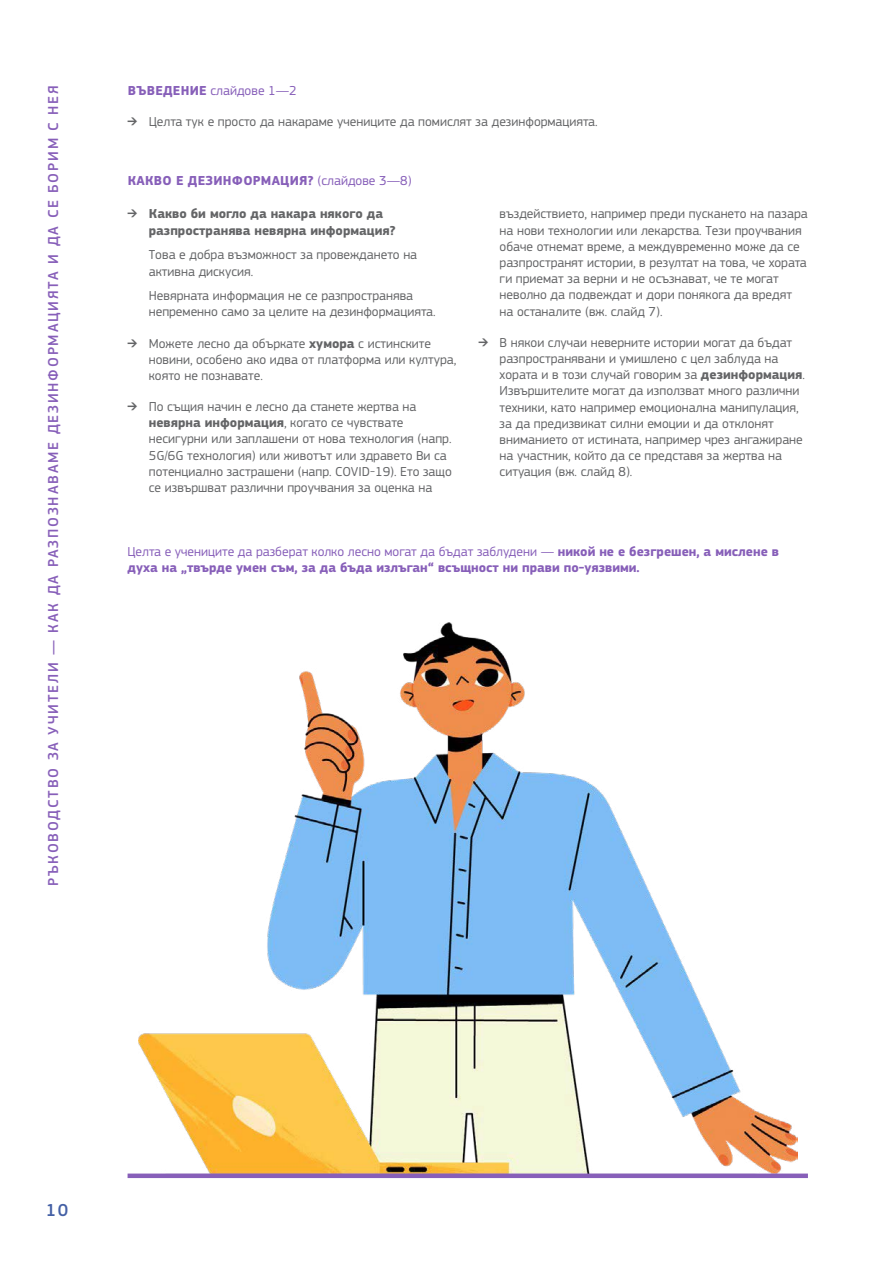
<style>
.page{position:relative;width:893px;height:1263px;background:#fff}
.page>*{position:absolute;margin:0;border:0;box-sizing:border-box;transform-origin:0 0}
.t1{font:500 18px "EC Square Sans Pro";color:#4460a5}
.t2{font:500 15px "EC Square Sans Pro";letter-spacing:.12em;color:#875fb9}
.t3{font:13.5px/16.2px "EC Square Sans Pro";color:#646567}
.Body_text_P{font:700 13.5px/16.2px "EC Square Sans Pro";color:#875fb9}
.t4{font:700 13.5px/16.2px "EC Square Sans Pro";color:#646567}
.Heading_2_H2{font:700 13.5px "EC Square Sans Pro";letter-spacing:.02em;color:#875fb9}
.Heading_2_H2-2{font:13.5px "EC Square Sans Pro";color:#875fb9}
.s1{font-weight:700}
.s2{font-weight:400}
</style>
<div class="page">
<img style="left:138px;top:622px;width:659px;height:551px">
<div style="left:128px;top:1173px;width:680px;height:5px;background:#875fb9"></div>
<p class="t2" style="left:44px;top:886px;width:802px;rotate:-90deg">РЪКОВОДСТВО ЗА УЧИТЕЛИ — КАК ДА РАЗПОЗНАВАМЕ ДЕЗИНФОРМАЦИЯТА И ДА СЕ БОРИМ С НЕЯ</p>
<h2 class="Heading_2_H2-2" style="left:128px;top:83px;width:171px"><span class="s1">ВЪВЕДЕНИЕ</span> слайдове 1—2</h2>
<p class="t3" style="left:128px;top:114px;width:472px">➔ Целта тук е просто да накараме учениците да помислят за дезинформацията.</p>
<h2 class="Heading_2_H2" style="left:128px;top:173px;width:285px">КАКВО Е ДЕЗИНФОРМАЦИЯ? <span class="s2">(слайдове 3—8)</span></h2>
<p class="t4" style="left:149px;top:206px;width:248px;text-indent:-21px"><span class="s2">➔</span> Какво би могло да накара някого да разпространява невярна информация?</p>
<p class="t3" style="left:149px;top:247px;width:270px">Това е добра възможност за провеждането на активна дискусия.</p>
<p class="t3" style="left:149px;top:288px;width:288px">Невярната информация не се разпространява непременно само за целите на дезинформацията.</p>
<p class="t3" style="left:149px;top:335px;width:309px;text-indent:-21px">➔ Можете лесно да объркате <span class="s1">хумора</span> с истинските новини, особено ако идва от платформа или култура, която не познавате.</p>
<p class="t3" style="left:149px;top:398px;width:305px;text-indent:-21px">➔ По същия начин е лесно да станете жертва на <span class="s1">невярна информация</span>, когато се чувствате несигурни или заплашени от нова технология (напр.<br>5G/6G технология) или животът или здравето Ви са потенциално застрашени (напр. COVID-19). Ето защо се извършват различни проучвания за оценка на</p>
<p class="t3" style="left:500px;top:206px;width:310px">въздействието, например преди пускането на пазара на нови технологии или лекарства. Тези проучвания обаче отнемат време, а междувременно може да се разпространят истории, в резултат на това, че хората ги приемат за верни и не осъзнават, че те могат неволно да подвеждат и дори понякога да вредят на останалите (вж. слайд 7).</p>
<p class="t3" style="left:500px;top:334px;width:307px;text-indent:-21px">➔ В някои случаи неверните истории могат да бъдат разпространявани и умишлено с цел заблуда на хората и в този случай говорим за <span class="s1">дезинформация</span>.<br>Извършителите могат да използват много различни техники, като например емоционална манипулация, за да предизвикат силни емоции и да отклонят вниманието от истината, например чрез ангажиране на участник, който да се представя за жертва на ситуация (вж. слайд 8).</p>
<p class="Body_text_P" style="left:128px;top:544px;width:653px"><span class="s2">Целта е учениците да разберат колко лесно могат да бъдат заблудени —</span> никой не е безгрешен, а мислене в духа на „твърде умен съм, за да бъда излъган“ всъщност ни прави по-уязвими.</p>
<h1 class="t1" style="left:46px;top:1199px;width:24px">10</h1>
</div>
